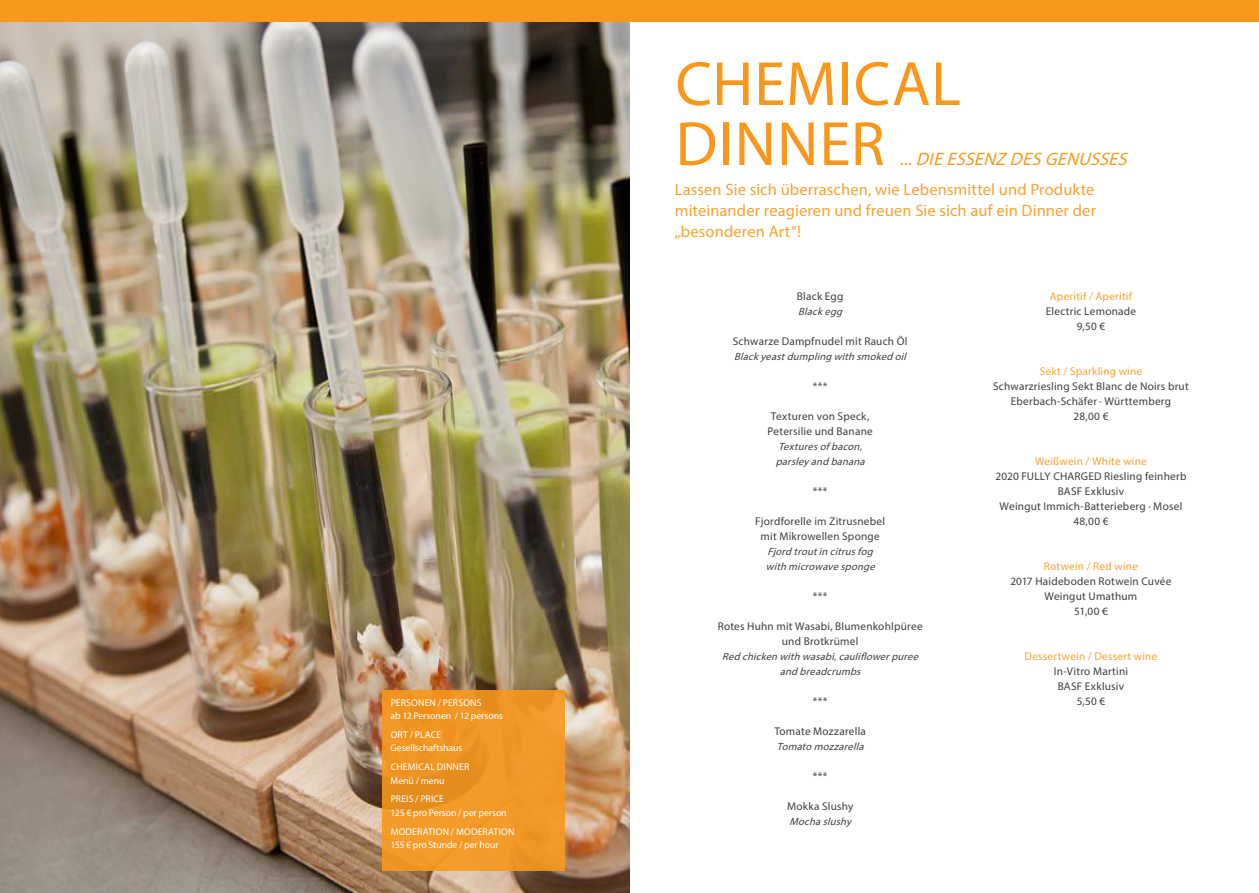
<style>
.page{position:relative;width:1259px;height:893px;background:#fff}
.page>*{position:absolute;margin:0;border:0;box-sizing:border-box;transform-origin:0 0}
.Kapitelhead{font:63px "Myriad Pro";letter-spacing:.015em;color:#f7981d}
.Kapitelhead-2{font:italic 18px "Myriad Pro";color:#f7981d}
.Kapitelhead-3{font:16.5px/21px "Myriad Pro";letter-spacing:.01em;color:#f9a232;text-align:justify}
.Fließtext{font:11.25px/15px "Myriad Pro";letter-spacing:.02em;color:#3e3e3f;text-align:center}
.Fließtext-2{font:11.25px/15px "Myriad Pro";letter-spacing:.02em;color:#f9a232;text-align:center}
.Fließtext-3{font:italic 10.5px "Myriad Pro";color:#3e3e3f}
.Infokästen{font:9.75px/13.5px "Myriad Pro";color:#fff}
.s1{color:#f9a232}
.s2{color:#3e3e3f}
</style>
<div class="page">
<img style="left:0;top:21px;width:629px;height:872px">
<div style="left:382px;top:690px;width:182px;height:180px;background:#f19826"></div>
<div style="left:0;top:0;width:1259px;height:21px;background:#f7981d"></div>
<p class="Kapitelhead" style="left:675px;top:45px;width:287px">CHEMICAL</p>
<p class="Kapitelhead" style="left:675px;top:105px;width:211px">DINNER</p>
<p class="Kapitelhead-2" style="left:900px;top:148px;width:234px">...DIEESSENZ DESGENUSSES</p>
<p class="Kapitelhead-3" style="left:675px;top:179px;width:423px">Lassen Sie sich überraschen, wie Lebensmittel und Produkte miteinander reagieren und freuen Sie sich auf ein Dinner der „besonderen Art“!</p>
<p class="Fließtext-2" style="left:1049px;top:289px;width:84px">Aperitif / Aperitif</p>
<p class="Fließtext" style="left:1045px;top:304px;width:92px">Electric Lemonade</p>
<p class="Fließtext" style="left:1076px;top:319px;width:30px">9,50 €</p>
<p class="Fließtext" style="left:993px;top:364px;width:197px"><span class="s1">Sekt / Sparkling wine<br></span>Schwarzriesling Sekt Blanc de Noirs brut</p>
<p class="Fließtext" style="left:1011px;top:394px;width:162px">Eberbach-Schäfer · Württemberg</p>
<p class="Fließtext" style="left:1073px;top:409px;width:36px">28,00 €</p>
<p class="Fließtext" style="left:995px;top:454px;width:192px"><span class="s1">Weißwein / White wine<br></span>2020 FULLY CHARGED Riesling feinherb</p>
<p class="Fließtext" style="left:1057px;top:484px;width:68px">BASF Exklusiv</p>
<p class="Fließtext" style="left:999px;top:499px;width:184px">Weingut Immich-Batterieberg · Mosel</p>
<p class="Fließtext" style="left:1073px;top:514px;width:37px">48,00 €</p>
<p class="Fließtext" style="left:1010px;top:559px;width:163px"><span class="s1">Rotwein / Red wine<br></span>2017 Haideboden Rotwein Cuvée</p>
<p class="Fließtext" style="left:1044px;top:589px;width:94px">Weingut Umathum</p>
<p class="Fließtext" style="left:1074px;top:604px;width:35px">51,00 €</p>
<p class="Fließtext-2" style="left:1024px;top:649px;width:134px">Dessertwein / Dessert wine<br><span class="s2">In-Vitro Martini</span></p>
<p class="Fließtext" style="left:1057px;top:679px;width:68px">BASF Exklusiv</p>
<p class="Fließtext" style="left:797px;top:289px;width:48px">Black Egg</p>
<p class="Fließtext-3" style="left:798px;top:305px;width:49px">Blackegg</p>
<p class="Fließtext" style="left:733px;top:334px;width:176px">Schwarze Dampfnudel mit Rauch Öl</p>
<p class="Fließtext-3" style="left:734px;top:350px;width:177px">Blackyeastdumplingwithsmokedoil</p>
<p class="Fließtext" style="left:813px;top:379px;width:16px">***</p>
<p class="Fließtext" style="left:771px;top:409px;width:100px">Texturen von Speck,</p>
<p class="Fließtext" style="left:767px;top:424px;width:107px">Petersilie und Banane</p>
<p class="Fließtext-3" style="left:778px;top:440px;width:88px">Texturesofbacon,</p>
<p class="Fließtext-3" style="left:775px;top:455px;width:94px">parsleyandbanana</p>
<p class="Fließtext" style="left:813px;top:484px;width:16px">***</p>
<p class="Fließtext" style="left:755px;top:514px;width:131px">Fjordforelle im Zitrusnebel</p>
<p class="Fließtext" style="left:760px;top:529px;width:121px">mit Mikrowellen Sponge</p>
<p class="Fließtext-3" style="left:767px;top:545px;width:110px">Fjordtroutincitrusfog</p>
<p class="Fließtext-3" style="left:765px;top:560px;width:114px">withmicrowavesponge</p>
<p class="Fließtext" style="left:813px;top:589px;width:16px">***</p>
<p class="Fließtext" style="left:718px;top:619px;width:206px">Rotes Huhn mit Wasabi, Blumenkohlpüree</p>
<p class="Fließtext" style="left:782px;top:634px;width:78px">und Brotkrümel</p>
<p class="Fließtext-3" style="left:722px;top:650px;width:201px">Redchickenwithwasabi,cauliflowerpuree</p>
<p class="Fließtext-3" style="left:780px;top:665px;width:85px">andbreadcrumbs</p>
<p class="Fließtext" style="left:813px;top:694px;width:16px">***</p>
<p class="Fließtext" style="left:774px;top:724px;width:93px">Tomate Mozzarella</p>
<p class="Fließtext-3" style="left:777px;top:740px;width:92px">Tomatomozzarella</p>
<p class="Fließtext" style="left:813px;top:769px;width:16px">***</p>
<p class="Fließtext" style="left:787px;top:799px;width:68px">Mokka Slushy</p>
<p class="Fließtext-3" style="left:789px;top:815px;width:66px">Mochaslushy</p>
<p class="Infokästen" style="left:391px;top:695px;width:92px">PERSONEN / PERSONS</p>
<p class="Fließtext" style="left:1076px;top:694px;width:30px">5,50 €</p>
<p class="Infokästen" style="left:390px;top:709px;width:114px">ab 12 Personen / 12 persons</p>
<p class="Infokästen" style="left:390px;top:728px;width:73px">ORT / PLACE<br>Gesellschaftshaus</p>
<p class="Infokästen" style="left:390px;top:760px;width:80px">CHEMICAL DINNER<br>Menü / menu</p>
<p class="Infokästen" style="left:390px;top:792px;width:118px">PREIS / PRICE<br>125 € pro Person / per person</p>
<p class="Infokästen" style="left:390px;top:825px;width:125px">MODERATION / MODERATION<br>155 € pro Stunde / per hour</p>
</div>
